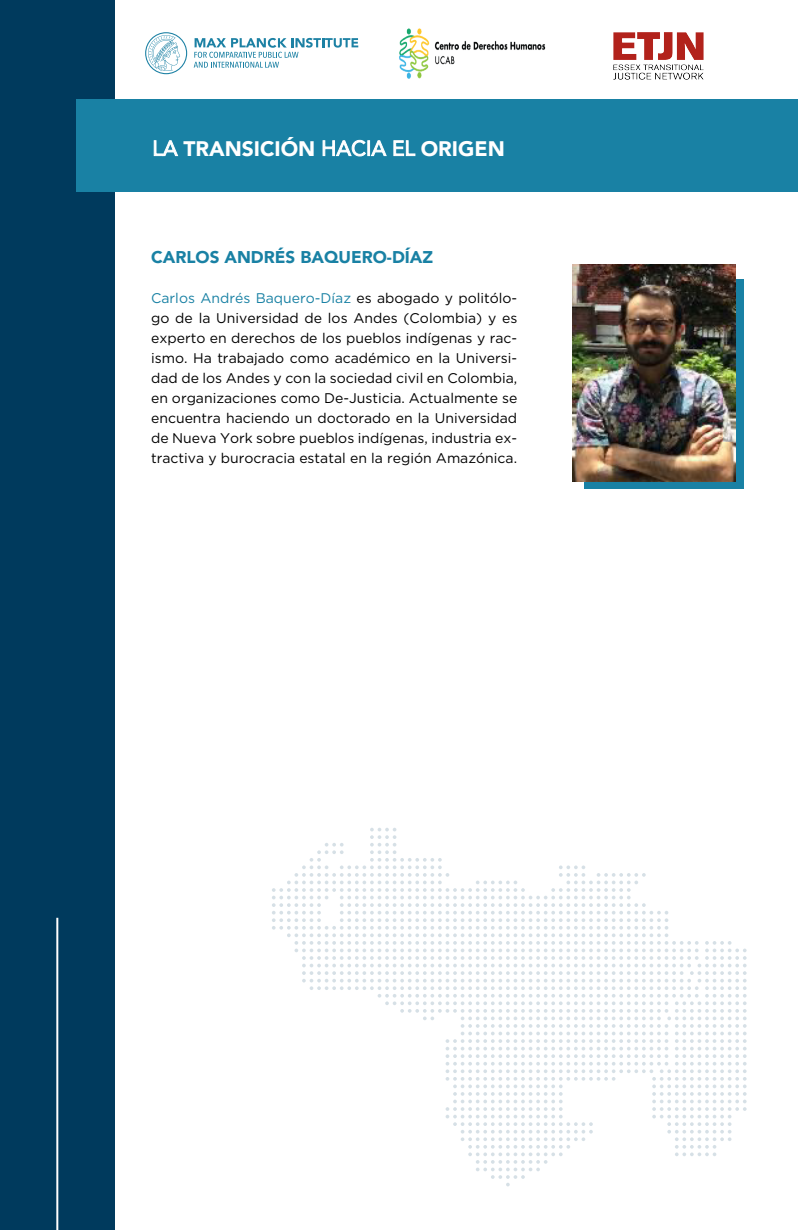
<style>
.page{position:relative;width:798px;height:1230px;background:#fff}
.page>*{position:absolute;margin:0;border:0;box-sizing:border-box;transform-origin:0 0}
.t1{font:900 21px "Avenir";color:#fff}
.t2{font:900 17px "Avenir";color:#1981a4}
.t3{font:14px/20px "Gotham";color:#000;text-align:justify}
.s1{font-weight:400}
.s2{color:#1981a4}
</style>
<div class="page">
<div style="left:584px;top:279px;width:159px;height:210px;background:#1981a4"></div>
<svg style="left:272px;top:828px;width:474px;height:358px"></svg>
<div style="left:0;top:0;width:115px;height:1230px;background:#003a5d"></div>
<div style="left:76px;top:99px;width:722px;height:93px;background:#1981a4"></div>
<svg style="left:145px;top:32px;width:42px;height:42px"></svg>
<svg style="left:194px;top:38px;width:164px;height:30px"></svg>
<img style="left:399px;top:28px;width:146px;height:51px">
<hr style="left:56px;top:918px;width:2px;height:312px;background:#fff">
<img style="left:572px;top:265px;width:163px;height:216px">
<img style="left:614px;top:32px;width:89px;height:48px">
<h1 class="t1" style="left:152px;top:130px;width:354px"><span class="s1">LA</span> TRANSICIÓN <span class="s1">HACIA EL</span> ORIGEN</h1>
<p class="t2" style="left:151px;top:243px;width:284px">CARLOS ANDRÉS BAQUERO-DÍAZ</p>
<p class="t3" style="left:151px;top:288px;width:368px"><span class="s2">Carlos Andrés Baquero-Díaz</span> es abogado y politólo&shy;go de la Universidad de los Andes (Colombia) y es experto en derechos de los pueblos indígenas y rac&shy;ismo. Ha trabajado como académico en la Universi&shy;dad de los Andes y con la sociedad civil en Colombia, en organizaciones como De-Justicia. Actualmente se encuentra haciendo un doctorado en la Universidad de Nueva York sobre pueblos indígenas, industria ex&shy;tractiva y burocracia estatal en la región Amazónica.</p>
</div>
